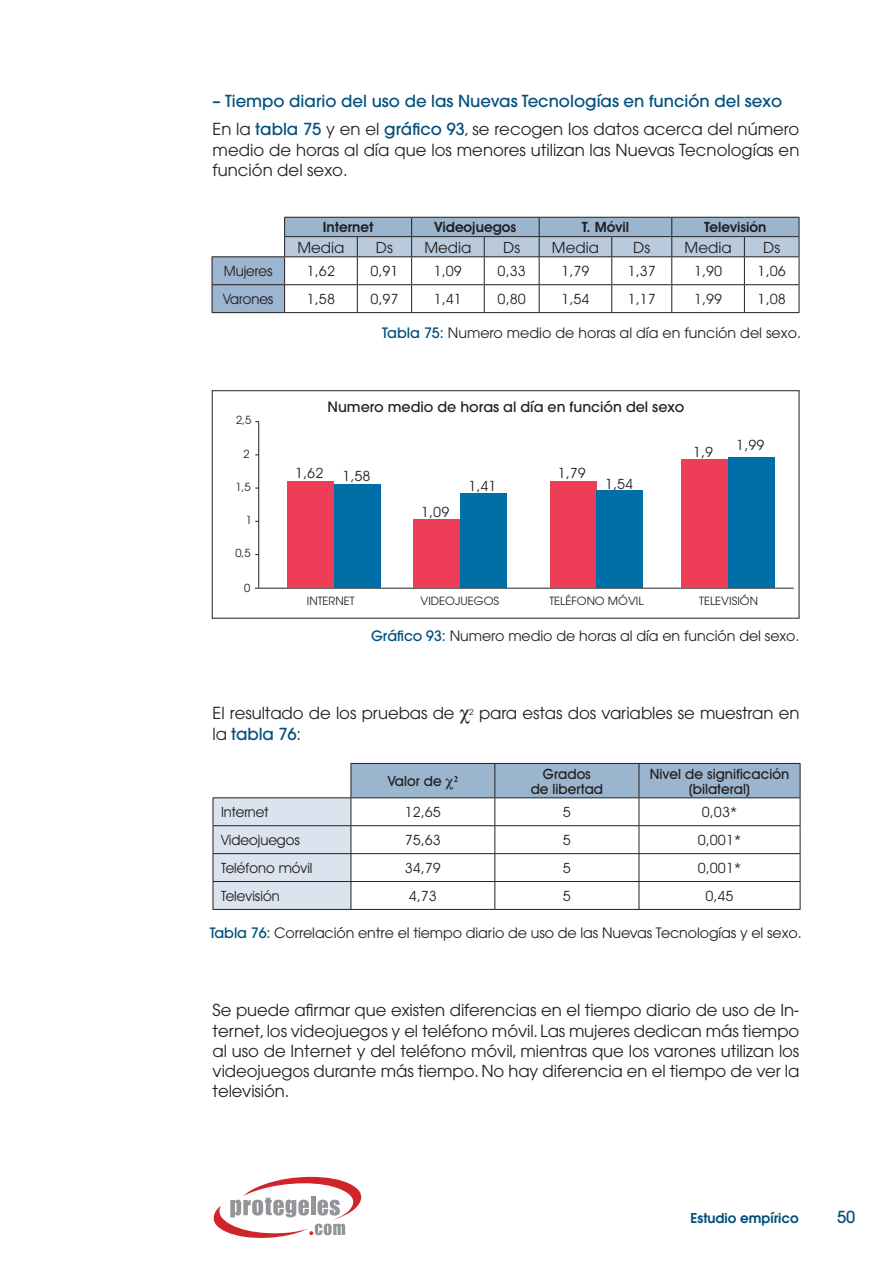
<style>
.page{position:relative;width:893px;height:1263px;background:#fff}
.page>*{position:absolute;margin:0;border:0;box-sizing:border-box;transform-origin:0 0}
.t1{font:16.5px/20.2px "Avant Garde";letter-spacing:-.005em;color:#231f20}
.t2{font:500 16.5px/28.8px "Avant Garde";color:#004f7c}
.t3{font:15px "Avant Garde";color:#231f20}
.t4{font:14.25px "Avant Garde IT Cby BT";color:#231f20}
.t5{font:14.25px "Avant Garde";letter-spacing:-.005em;color:#231f20}
.t6{font:500 14.25px/15px "Avant Garde IT Cby BT";color:#231f20;text-align:center}
.t7{font:500 14.25px "Avant Garde";color:#231f20}
.t8{font:600 14.25px "Avant Garde IT Cby BT";color:#231f20}
.t9{font:600 13.5px "Avant Garde";color:#004f7c}
.t10{font:11.25px "Avant Garde";color:#231f20}
.t11{font:11.1px "Avant Garde";color:#231f20}
.s1{font-weight:400;color:#231f20}
.s2{font-weight:500;color:#004f7c}
.s3{font-family:"Times New Roman";font-size:21px}
</style>
<div class="page">
<svg style="left:213px;top:1177px;width:149px;height:61px"></svg>
<svg style="left:212px;top:217px;width:588px;height:96px"></svg>
<div style="left:212px;top:390px;width:587px;height:228px;border:1px solid #231f20"></div>
<hr style="left:258px;top:421px;width:1px;height:167px;background:#231f20">
<hr style="left:255px;top:588px;width:539px;height:1px;background:#231f20">
<div style="left:287px;top:481px;width:47px;height:107px;background:#ee3d56"></div>
<div style="left:413px;top:520px;width:47px;height:68px;background:#ee3d56"></div>
<div style="left:550px;top:481px;width:46px;height:107px;background:#ee3d56"></div>
<div style="left:681px;top:460px;width:47px;height:128px;background:#ee3d56"></div>
<div style="left:334px;top:484px;width:47px;height:104px;background:#006ea7"></div>
<div style="left:460px;top:493px;width:47px;height:95px;background:#006ea7"></div>
<div style="left:596px;top:490px;width:47px;height:98px;background:#006ea7"></div>
<div style="left:728px;top:457px;width:46px;height:131px;background:#006ea7"></div>
<hr style="left:213px;top:909px;width:138px;height:1px;background:#231f20">
<hr style="left:351px;top:909px;width:144px;height:1px;background:#231f20">
<hr style="left:495px;top:909px;width:144px;height:1px;background:#231f20">
<hr style="left:639px;top:909px;width:161px;height:1px;background:#231f20">
<svg style="left:213px;top:763px;width:588px;height:146px"></svg>
<p class="t2" style="left:213px;top:86px;width:588px">– Tiempo diario del uso de las Nuevas Tecnologías en función del sexo<br><span class="s1">En la</span> tabla 75 <span class="s1">y en el</span> gráfico 93<span class="s1">, se recogen los datos acerca del número</span></p>
<p class="t1" style="left:213px;top:139px;width:588px">medio de horas al día que los menores utilizan las Nuevas Tecnologías en función del sexo.</p>
<p class="t8" style="left:323px;top:219px;width:52px">Internet</p>
<p class="t8" style="left:434px;top:219px;width:83px">Videojuegos</p>
<p class="t8" style="left:582px;top:219px;width:49px">T. Móvil</p>
<p class="t8" style="left:704px;top:219px;width:64px">Televisión</p>
<p class="t3" style="left:297px;top:238px;width:49px">Media</p>
<p class="t3" style="left:376px;top:238px;width:18px">Ds</p>
<p class="t3" style="left:424px;top:238px;width:49px">Media</p>
<p class="t3" style="left:503px;top:238px;width:18px">Ds</p>
<p class="t3" style="left:552px;top:238px;width:49px">Media</p>
<p class="t3" style="left:633px;top:238px;width:18px">Ds</p>
<p class="t3" style="left:685px;top:238px;width:49px">Media</p>
<p class="t3" style="left:763px;top:238px;width:18px">Ds</p>
<p class="t4" style="left:224px;top:262px;width:50px">Mujeres</p>
<p class="t4" style="left:307px;top:262px;width:30px">1,62</p>
<p class="t4" style="left:370px;top:262px;width:30px">0,91</p>
<p class="t4" style="left:434px;top:262px;width:30px">1,09</p>
<p class="t4" style="left:498px;top:262px;width:30px">0,33</p>
<p class="t4" style="left:561px;top:262px;width:30px">1,79</p>
<p class="t4" style="left:628px;top:262px;width:30px">1,37</p>
<p class="t4" style="left:694px;top:262px;width:30px">1,90</p>
<p class="t4" style="left:758px;top:262px;width:30px">1,06</p>
<p class="t4" style="left:223px;top:290px;width:52px">Varones</p>
<p class="t4" style="left:307px;top:290px;width:30px">1,58</p>
<p class="t4" style="left:370px;top:290px;width:30px">0,97</p>
<p class="t4" style="left:434px;top:290px;width:30px">1,41</p>
<p class="t4" style="left:498px;top:290px;width:30px">0,80</p>
<p class="t4" style="left:561px;top:290px;width:30px">1,54</p>
<p class="t4" style="left:628px;top:290px;width:30px">1,17</p>
<p class="t4" style="left:694px;top:290px;width:30px">1,99</p>
<p class="t4" style="left:758px;top:290px;width:30px">1,08</p>
<p class="t5" style="left:382px;top:325px;width:420px"><span class="s2">Tabla 75:</span> Numero medio de horas al día en función del sexo.</p>
<p class="t11" style="left:236px;top:413px;width:17px">2,5</p>
<p class="t11" style="left:244px;top:447px;width:8px">2</p>
<p class="t11" style="left:235px;top:480px;width:17px">1,5</p>
<p class="t11" style="left:246px;top:514px;width:8px">1</p>
<p class="t11" style="left:235px;top:546px;width:17px">0,5</p>
<p class="t11" style="left:244px;top:581px;width:8px">0</p>
<p class="t7" style="left:328px;top:398px;width:358px">Numero medio de horas al día en función del sexo</p>
<p class="t4" style="left:295px;top:464px;width:30px">1,62</p>
<p class="t4" style="left:342px;top:467px;width:30px">1,58</p>
<p class="t4" style="left:421px;top:504px;width:30px">1,09</p>
<p class="t4" style="left:558px;top:464px;width:30px">1,79</p>
<p class="t4" style="left:468px;top:477px;width:30px">1,41</p>
<p class="t4" style="left:605px;top:475px;width:30px">1,54</p>
<p class="t4" style="left:693px;top:443px;width:22px">1,9</p>
<p class="t4" style="left:736px;top:436px;width:30px">1,99</p>
<p class="t10" style="left:307px;top:594px;width:49px">INTERNET</p>
<p class="t10" style="left:420px;top:594px;width:80px">VIDEOJUEGOS</p>
<p class="t10" style="left:549px;top:594px;width:13px">Teléfono</p>
<p class="t10" style="left:608px;top:594px;width:8px">móvil</p>
<p class="t10" style="left:699px;top:594px;width:60px">TELEVISIÓN</p>
<p class="t5" style="left:371px;top:627px;width:430px"><span class="s2">Gráfico 93:</span> Numero medio de horas al día en función del sexo.</p>
<p class="t1" style="left:213px;top:703px;width:588px">El resultado de los pruebas de <span class="s3">χ</span><sup>2</sup> para estas dos variables se muestran en la <span class="s2">tabla 76</span>:</p>
<p class="t6" style="left:388px;top:774px;width:72px">Valor de <sup>2</sup></p>
<p class="t6" style="left:531px;top:766px;width:74px">Grados<br>de libertad</p>
<p class="t6" style="left:650px;top:766px;width:141px">Nivel de significación (bilateral)</p>
<p class="t4" style="left:221px;top:803px;width:49px">Internet</p>
<p class="t4" style="left:405px;top:803px;width:38px">12,65</p>
<p class="t4" style="left:563px;top:803px;width:10px">5</p>
<p class="t4" style="left:702px;top:803px;width:37px">0,03*</p>
<p class="t4" style="left:221px;top:831px;width:81px">Videojuegos</p>
<p class="t4" style="left:405px;top:831px;width:38px">75,63</p>
<p class="t4" style="left:563px;top:831px;width:10px">5</p>
<p class="t4" style="left:698px;top:831px;width:45px">0,001*</p>
<p class="t4" style="left:221px;top:859px;width:93px">Teléfono móvil</p>
<p class="t4" style="left:405px;top:859px;width:38px">34,79</p>
<p class="t4" style="left:563px;top:859px;width:10px">5</p>
<p class="t4" style="left:698px;top:859px;width:45px">0,001*</p>
<p class="t4" style="left:221px;top:887px;width:60px">Televisión</p>
<p class="t4" style="left:409px;top:887px;width:30px">4,73</p>
<p class="t4" style="left:563px;top:887px;width:10px">5</p>
<p class="t4" style="left:705px;top:887px;width:30px">0,45</p>
<p class="t5" style="left:210px;top:924px;width:593px"><span class="s2">Tabla 76:</span> Correlación entre el tiempo diario de uso de las Nuevas Tecnologías y el sexo.</p>
<p class="t1" style="left:213px;top:1000px;width:588px;text-align:justify">Se puede afirmar que existen diferencias en el tiempo diario de uso de In&shy;ternet, los videojuegos y el teléfono móvil. Las mujeres dedican más tiempo al uso de Internet y del teléfono móvil, mientras que los varones utilizan los videojuegos durante más tiempo. No hay diferencia en el tiempo de ver la televisión.</p>
<p class="t9" style="left:690px;top:1209px;width:110px">Estudio empírico</p>
<p class="t2" style="left:837px;top:1203px;width:20px">50</p>
</div>
